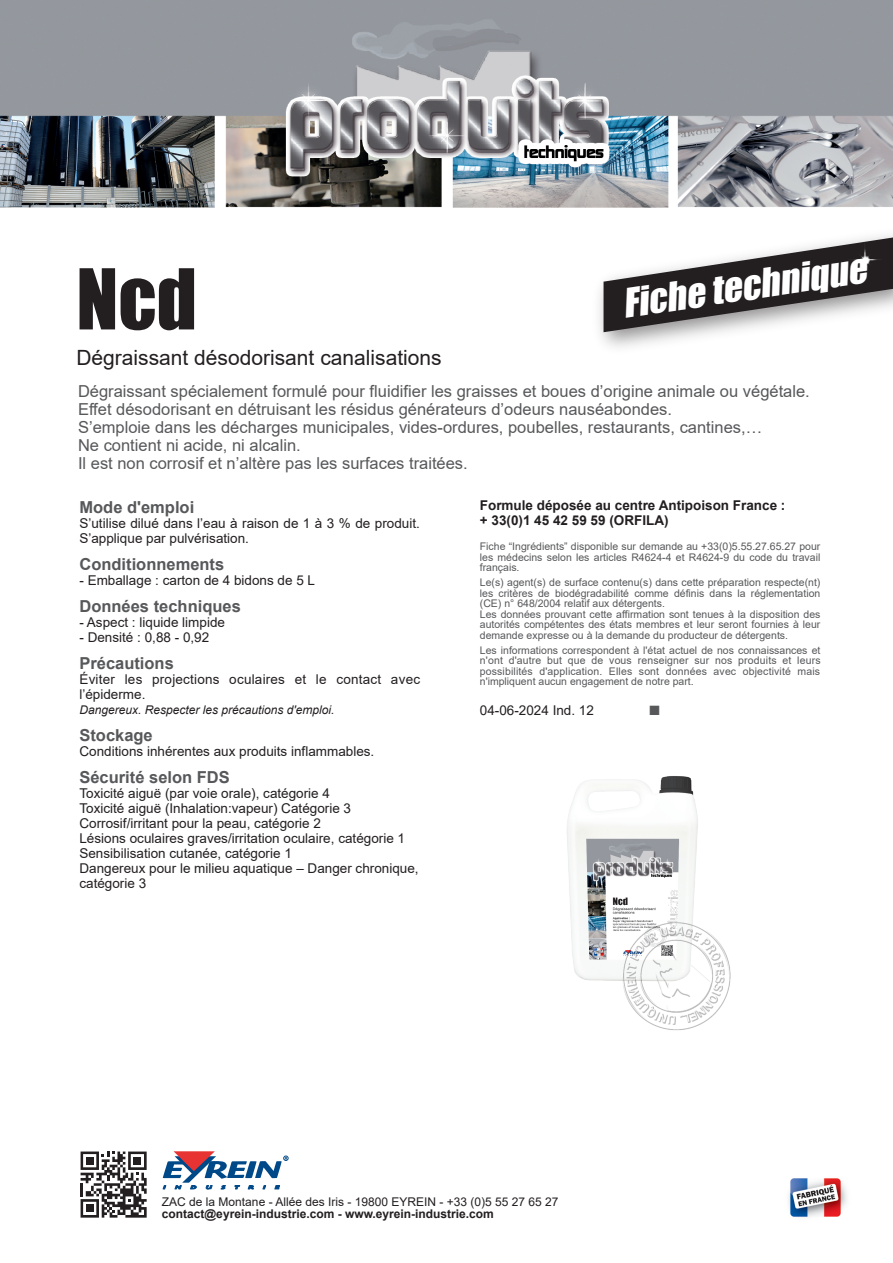
<style>
.page{position:relative;width:893px;height:1263px;background:#fff}
.page>*{position:absolute;margin:0;border:0;box-sizing:border-box;transform-origin:0 0}
.t1{font:77.4px "Impact";color:#231f20}
.t2{font:italic 36.9px "Impact";color:#fff}
.t3{font:21px "Arial";color:#231f20}
.t4{font:16.5px/18px "Arial";color:#57585a}
.t5{font:700 16.5px "Arial";color:#57585a}
.t6{font:13.5px/15px "Arial";color:#231f20}
.t7{font:700 13.5px/15px "Arial";color:#231f20}
.t8{font:13.5px "Zapf Dingbats";color:#57585a}
.t9{font:12px "Arial";color:#231f20}
.t10{font:700 12px "Arial";color:#231f20}
.t11{font:italic 12px "Arial";color:#231f20}
.t12{font:10.5px/10.5px "Arial";color:#57585a;text-align:justify}
</style>
<div class="page">
<img style="left:0;top:0;width:893px;height:1217px">
<svg style="left:78px;top:1149px;width:71px;height:69px"></svg>
<svg style="left:81px;top:1151px;width:66px;height:66px"></svg>
<div style="left:133px;top:1157px;width:8px;height:7px;background:#231f20"></div>
<div style="left:86px;top:1204px;width:8px;height:8px;background:#231f20"></div>
<div style="left:86px;top:1157px;width:8px;height:7px;background:#231f20"></div>
<img style="left:587px;top:221px;width:306px;height:141px">
<svg style="left:603px;top:237px;width:290px;height:95px"></svg>
<svg style="left:163px;top:1151px;width:125px;height:38px"></svg>
<img style="left:566px;top:753px;width:133px;height:254px">
<img style="left:617px;top:920px;width:119px;height:114px">
<h2 class="t2" style="left:618px;top:275px;width:248px;rotate:-8deg">Fiche technique</h2>
<h1 class="t1" style="left:76px;top:239px;width:122px">Ncd</h1>
<h3 class="t3" style="left:76px;top:344px;width:367px">Dégraissant désodorisant canalisations</h3>
<p class="t4" style="left:78px;top:382px;width:733px">Dégraissant spécialement formulé pour fluidifier les graisses et boues d’origine animale ou végétale.<br>Effet désodorisant en détruisant les résidus générateurs d’odeurs nauséabondes.<br>S’emploie dans les décharges municipales, vides-ordures, poubelles, restaurants, cantines,…<br>Ne contient ni acide, ni alcalin.<br>Il est non corrosif et n’altère pas les surfaces traitées.</p>
<h3 class="t5" style="left:79px;top:495px;width:116px">Mode d'emploi</h3>
<p class="t6" style="left:79px;top:516px;width:342px">S’utilise dilué dans l’eau à raison de 1 à 3 % de produit.<br>S’applique par pulvérisation.</p>
<h3 class="t5" style="left:79px;top:552px;width:146px">Conditionnements</h3>
<p class="t6" style="left:79px;top:573px;width:237px">- Emballage : carton de 4 bidons de 5 L</p>
<h3 class="t5" style="left:79px;top:594px;width:163px">Données techniques</h3>
<p class="t6" style="left:79px;top:615px;width:147px">- Aspect : liquide limpide</p>
<p class="t6" style="left:79px;top:630px;width:131px">- Densité : 0,88 - 0,92</p>
<h3 class="t5" style="left:79px;top:651px;width:96px">Précautions</h3>
<p class="t6" style="left:79px;top:672px;width:342px">Éviter les projections oculaires et le contact avec l’épiderme.</p>
<p class="t11" style="left:79px;top:702px;width:257px">Dangereux. Respecter les précautions d'emploi.</p>
<h3 class="t5" style="left:79px;top:723px;width:75px">Stockage</h3>
<p class="t6" style="left:79px;top:744px;width:296px">Conditions inhérentes aux produits inflammables.</p>
<h3 class="t5" style="left:79px;top:765px;width:152px">Sécurité selon FDS</h3>
<p class="t6" style="left:79px;top:786px;width:341px">Toxicité aiguë (par voie orale), catégorie 4<br>Toxicité aiguë (Inhalation:vapeur) Catégorie 3<br>Corrosif/irritant pour la peau, catégorie 2<br>Lésions oculaires graves/irritation oculaire, catégorie 1<br>Sensibilisation cutanée, catégorie 1<br>Dangereux pour le milieu aquatique – Danger chronique, catégorie 3</p>
<p class="t7" style="left:480px;top:498px;width:307px">Formule déposée au centre Antipoison France : + 33(0)1 45 42 59 59 (ORFILA)</p>
<p class="t12" style="left:480px;top:541px;width:342px">Fiche “Ingrédients” disponible sur demande au +33(0)5.55.27.65.27 pour les médecins selon les articles R4624-4 et R4624-9 du code du travail français.</p>
<p class="t12" style="left:480px;top:577px;width:342px;text-align:left">Le(s) agent(s) de surface contenu(s) dans cette préparation respecte(nt) les critères de biodégradabilité comme définis dans la réglementation (CE) n° 648/2004 relatif aux détergents.<br>Les données prouvant cette affirmation sont tenues à la disposition des autorités compétentes des états membres et leur seront fournies à leur demande expresse ou à la demande du producteur de détergents.</p>
<p class="t12" style="left:480px;top:645px;width:342px">Les informations correspondent à l'état actuel de nos connaissances et n'ont d'autre but que de vous renseigner sur nos produits et leurs possibilités d'application. Elles sont données avec objectivité mais n'impliquent aucun engagement de notre part.</p>
<p class="t6" style="left:480px;top:703px;width:116px">04-06-2024 Ind. 12</p>
<p class="t8" style="left:649px;top:704px;width:12px">■</p>
<p class="t9" style="left:162px;top:1193px;width:398px">ZAC de la Montane - Allée des Iris - 19800 EYREIN - +33 (0)5 55 27 65 27</p>
<p class="t10" style="left:162px;top:1205px;width:333px">contact@eyrein-industrie.com - www.eyrein-industrie.com</p>
</div>
